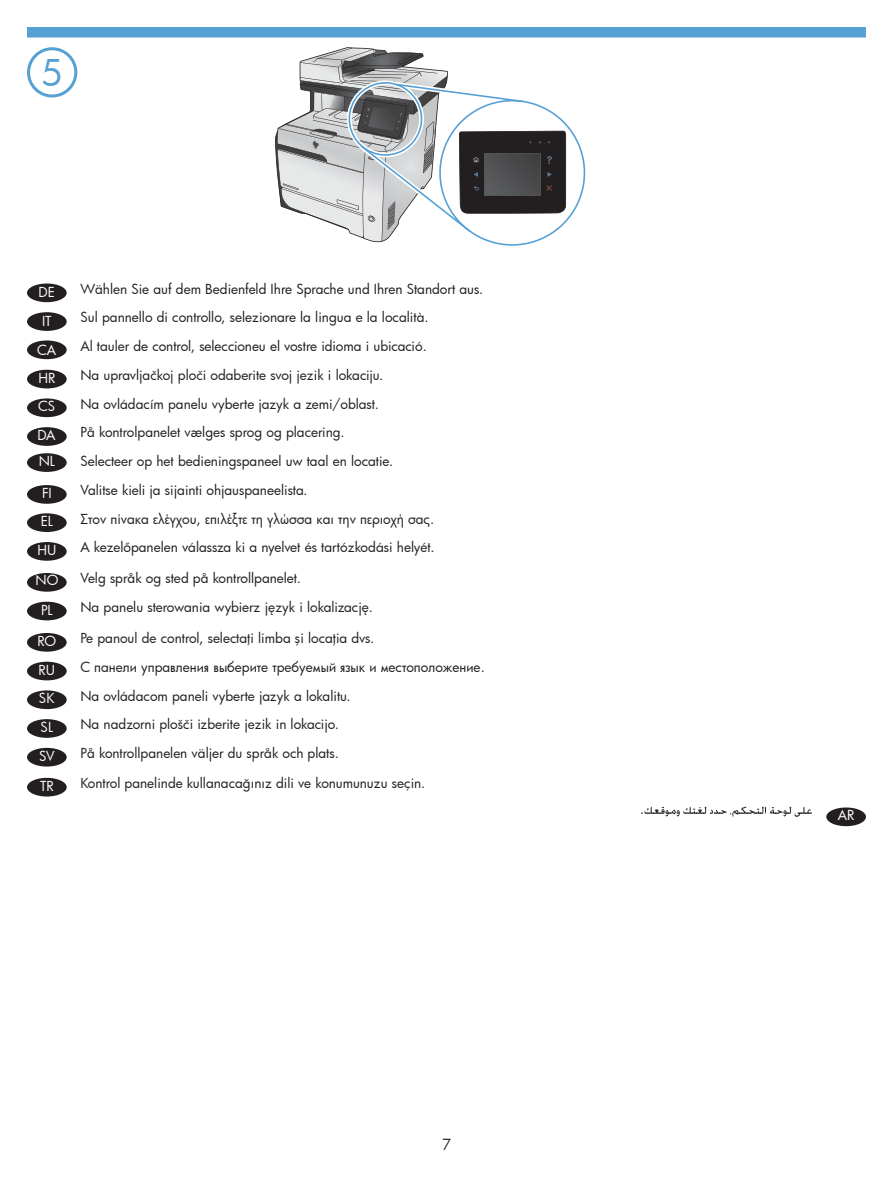
<style>
.page{position:relative;width:893px;height:1188px;background:#fff}
.page>*{position:absolute;margin:0;border:0;box-sizing:border-box;transform-origin:0 0}
.t1{font:36px "Futura Bk";color:#56a0d4}
.t2{font:15px "Futura Bk";color:#231f20}
.t3{font:13.5px "Futura Bk";color:#231f20}
.t4{font:13.5px "Futura Bk";color:#fff}
</style>
<div class="page">
<svg style="left:275px;top:47px;width:311px;height:199px"></svg>
<div style="left:27px;top:27px;width:838px;height:11px;background:#56a0d4"></div>
<div style="left:27px;top:47px;width:50px;height:51px;border:3px solid #56a0d4;border-radius:50%"></div>
<div style="left:27px;top:283px;width:40px;height:19px;background:#231f20;border-radius:50%"></div>
<div style="left:27px;top:312px;width:40px;height:19px;background:#231f20;border-radius:50%"></div>
<div style="left:27px;top:340px;width:40px;height:19px;background:#231f20;border-radius:50%"></div>
<div style="left:27px;top:370px;width:40px;height:18px;background:#231f20;border-radius:50%"></div>
<div style="left:27px;top:398px;width:40px;height:19px;background:#231f20;border-radius:50%"></div>
<div style="left:27px;top:427px;width:40px;height:19px;background:#231f20;border-radius:50%"></div>
<div style="left:27px;top:453px;width:40px;height:19px;background:#231f20;border-radius:50%"></div>
<div style="left:27px;top:485px;width:40px;height:19px;background:#231f20;border-radius:50%"></div>
<div style="left:27px;top:513px;width:40px;height:19px;background:#231f20;border-radius:50%"></div>
<div style="left:27px;top:542px;width:40px;height:19px;background:#231f20;border-radius:50%"></div>
<div style="left:27px;top:573px;width:40px;height:19px;background:#231f20;border-radius:50%"></div>
<div style="left:27px;top:602px;width:40px;height:18px;background:#231f20;border-radius:50%"></div>
<div style="left:27px;top:633px;width:40px;height:19px;background:#231f20;border-radius:50%"></div>
<div style="left:27px;top:662px;width:40px;height:18px;background:#231f20;border-radius:50%"></div>
<div style="left:27px;top:690px;width:40px;height:19px;background:#231f20;border-radius:50%"></div>
<div style="left:27px;top:719px;width:40px;height:19px;background:#231f20;border-radius:50%"></div>
<div style="left:27px;top:748px;width:40px;height:19px;background:#231f20;border-radius:50%"></div>
<div style="left:27px;top:778px;width:40px;height:19px;background:#231f20;border-radius:50%"></div>
<div style="left:825px;top:808px;width:40px;height:18px;background:#231f20;border-radius:50%"></div>
<svg style="left:641px;top:806px;width:170px;height:11px"></svg>
<h1 class="t1" style="left:41px;top:48px;width:24px">5</h1>
<p class="t4" style="left:39px;top:283px;width:18px">DE</p>
<p class="t3" style="left:80px;top:280px;width:404px">Wählen Sie auf dem Bedienfeld Ihre Sprache und Ihren Standort aus.</p>
<p class="t4" style="left:42px;top:312px;width:11px">IT</p>
<p class="t3" style="left:80px;top:308px;width:349px">Sul pannello di controllo, selezionare la lingua e la località.</p>
<p class="t4" style="left:37px;top:341px;width:21px">CA</p>
<p class="t3" style="left:80px;top:337px;width:348px">Al tauler de control, seleccioneu el vostre idioma i ubicació.</p>
<p class="t4" style="left:38px;top:368px;width:18px">HR</p>
<p class="t3" style="left:80px;top:366px;width:304px">Na upravljačkoj ploči odaberite svoj jezik i lokaciju.</p>
<p class="t4" style="left:38px;top:397px;width:19px">CS</p>
<p class="t3" style="left:80px;top:395px;width:300px">Na ovládacím panelu vyberte jazyk a zemi/oblast.</p>
<p class="t4" style="left:38px;top:426px;width:20px">DA</p>
<p class="t3" style="left:80px;top:423px;width:265px">På kontrolpanelet vælges sprog og placering.</p>
<p class="t4" style="left:39px;top:452px;width:18px">NL</p>
<p class="t3" style="left:80px;top:452px;width:314px">Selecteer op het bedieningspaneel uw taal en locatie.</p>
<p class="t4" style="left:42px;top:484px;width:11px">FI</p>
<p class="t3" style="left:80px;top:481px;width:229px">Valitse kieli ja sijainti ohjauspaneelista.</p>
<p class="t4" style="left:41px;top:512px;width:14px">EL</p>
<p class="t3" style="left:80px;top:509px;width:355px">Στον πίνακα ελέγχου, επιλέξτε τη γλώσσα και την περιοχή σας.</p>
<p class="t4" style="left:37px;top:541px;width:20px">HU</p>
<p class="t3" style="left:80px;top:538px;width:355px">A kezelőpanelen válassza ki a nyelvet és tartózkodási helyét.</p>
<p class="t4" style="left:35px;top:571px;width:24px">NO</p>
<p class="t3" style="left:80px;top:569px;width:222px">Velg språk og sted på kontrollpanelet.</p>
<p class="t4" style="left:41px;top:600px;width:13px">PL</p>
<p class="t3" style="left:80px;top:598px;width:294px">Na panelu sterowania wybierz język i lokalizację.</p>
<p class="t4" style="left:37px;top:632px;width:20px">RO</p>
<p class="t3" style="left:80px;top:629px;width:295px">Pe panoul de control, selectaţi limba şi locaţia dvs.</p>
<p class="t4" style="left:39px;top:660px;width:18px">RU</p>
<p class="t3" style="left:80px;top:658px;width:406px">С панели управления выберите требуемый язык и местоположение.</p>
<p class="t4" style="left:39px;top:689px;width:17px">SK</p>
<p class="t3" style="left:80px;top:687px;width:272px">Na ovládacom paneli vyberte jazyk a lokalitu.</p>
<p class="t4" style="left:41px;top:718px;width:14px">SL</p>
<p class="t3" style="left:80px;top:715px;width:260px">Na nadzorni plošči izberite jezik in lokacijo.</p>
<p class="t4" style="left:39px;top:747px;width:17px">SV</p>
<p class="t3" style="left:80px;top:744px;width:260px">På kontrollpanelen väljer du språk och plats.</p>
<p class="t4" style="left:40px;top:777px;width:15px">TR</p>
<p class="t3" style="left:80px;top:774px;width:346px">Kontrol panelinde kullanacağınız dili ve konumunuzu seçin.</p>
<p class="t2" style="left:442px;top:1134px;width:11px">7</p>
<p class="t4" style="left:837px;top:806px;width:18px">AR</p>
</div>
